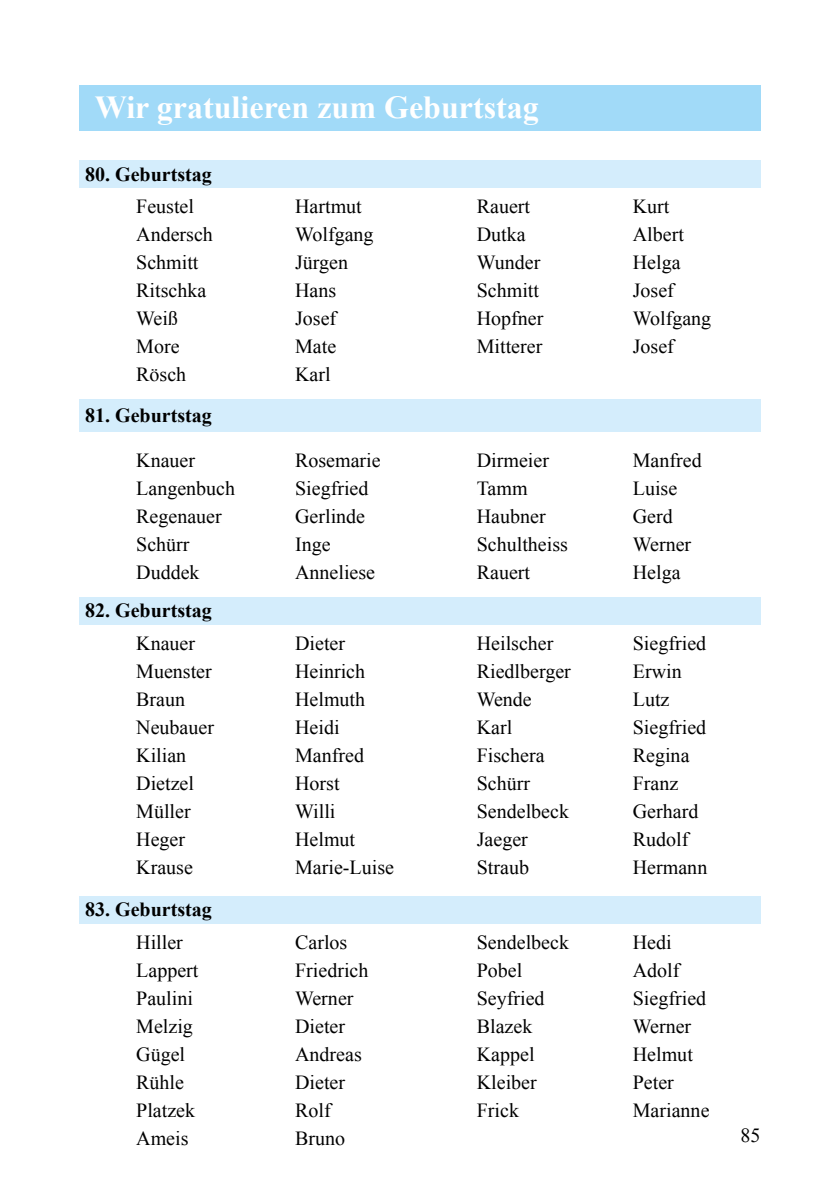
<style>
.page{position:relative;width:840px;height:1191px;background:#fff}
.page>*{position:absolute;margin:0;border:0;box-sizing:border-box;transform-origin:0 0}
.t1{font:700 32px "Times New Roman";color:#fff}
.t2{font:20px "Times New Roman";color:#000}
.t3{font:700 20px "Times New Roman";color:#000}
</style>
<div class="page">
<div style="left:79px;top:160px;width:681px;height:28px;background:#d4edfc"></div>
<div style="left:79px;top:85px;width:681px;height:45px;background:#a1daf8"></div>
<div style="left:79px;top:399px;width:681px;height:32px;background:#d4edfc"></div>
<div style="left:79px;top:597px;width:681px;height:27px;background:#d4edfc"></div>
<div style="left:79px;top:896px;width:681px;height:27px;background:#d4edfc"></div>
<h1 class="t1" style="left:95px;top:85px;width:445px">Wir gratulieren zum Geburtstag</h1>
<p class="t3" style="left:85px;top:160px;width:128px">80. Geburtstag</p>
<p class="t2" style="left:136px;top:193px;width:59px">Feustel</p>
<p class="t2" style="left:295px;top:193px;width:68px">Hartmut</p>
<p class="t2" style="left:476px;top:193px;width:55px">Rauert</p>
<p class="t2" style="left:632px;top:193px;width:38px">Kurt</p>
<p class="t2" style="left:136px;top:221px;width:78px">Andersch</p>
<p class="t2" style="left:295px;top:221px;width:80px">Wolfgang</p>
<p class="t2" style="left:476px;top:221px;width:50px">Dutka</p>
<p class="t2" style="left:632px;top:221px;width:53px">Albert</p>
<p class="t2" style="left:136px;top:249px;width:64px">Schmitt</p>
<p class="t2" style="left:295px;top:249px;width:54px">Jürgen</p>
<p class="t2" style="left:476px;top:249px;width:65px">Wunder</p>
<p class="t2" style="left:632px;top:249px;width:49px">Helga</p>
<p class="t2" style="left:136px;top:277px;width:71px">Ritschka</p>
<p class="t2" style="left:295px;top:277px;width:43px">Hans</p>
<p class="t2" style="left:476px;top:277px;width:64px">Schmitt</p>
<p class="t2" style="left:632px;top:277px;width:43px">Josef</p>
<p class="t2" style="left:136px;top:305px;width:43px">Weiß</p>
<p class="t2" style="left:295px;top:305px;width:43px">Josef</p>
<p class="t2" style="left:476px;top:305px;width:68px">Hopfner</p>
<p class="t2" style="left:632px;top:305px;width:80px">Wolfgang</p>
<p class="t2" style="left:136px;top:333px;width:45px">More</p>
<p class="t2" style="left:295px;top:333px;width:43px">Mate</p>
<p class="t2" style="left:476px;top:333px;width:67px">Mitterer</p>
<p class="t2" style="left:632px;top:333px;width:43px">Josef</p>
<p class="t2" style="left:136px;top:361px;width:51px">Rösch</p>
<p class="t2" style="left:295px;top:361px;width:37px">Karl</p>
<p class="t3" style="left:85px;top:402px;width:128px">81. Geburtstag</p>
<p class="t2" style="left:136px;top:447px;width:60px">Knauer</p>
<p class="t2" style="left:295px;top:447px;width:87px">Rosemarie</p>
<p class="t2" style="left:476px;top:447px;width:74px">Dirmeier</p>
<p class="t2" style="left:632px;top:447px;width:70px">Manfred</p>
<p class="t2" style="left:136px;top:475px;width:100px">Langenbuch</p>
<p class="t2" style="left:295px;top:475px;width:75px">Siegfried</p>
<p class="t2" style="left:476px;top:475px;width:52px">Tamm</p>
<p class="t2" style="left:632px;top:475px;width:46px">Luise</p>
<p class="t2" style="left:136px;top:503px;width:87px">Regenauer</p>
<p class="t2" style="left:295px;top:503px;width:71px">Gerlinde</p>
<p class="t2" style="left:476px;top:503px;width:70px">Haubner</p>
<p class="t2" style="left:632px;top:503px;width:41px">Gerd</p>
<p class="t2" style="left:136px;top:531px;width:55px">Schürr</p>
<p class="t2" style="left:295px;top:531px;width:37px">Inge</p>
<p class="t2" style="left:476px;top:531px;width:93px">Schultheiss</p>
<p class="t2" style="left:632px;top:531px;width:60px">Werner</p>
<p class="t2" style="left:136px;top:559px;width:65px">Duddek</p>
<p class="t2" style="left:295px;top:559px;width:81px">Anneliese</p>
<p class="t2" style="left:476px;top:559px;width:55px">Rauert</p>
<p class="t2" style="left:632px;top:559px;width:49px">Helga</p>
<p class="t3" style="left:85px;top:597px;width:128px">82. Geburtstag</p>
<p class="t2" style="left:136px;top:629px;width:60px">Knauer</p>
<p class="t2" style="left:295px;top:629px;width:51px">Dieter</p>
<p class="t2" style="left:476px;top:629px;width:78px">Heilscher</p>
<p class="t2" style="left:632px;top:629px;width:75px">Siegfried</p>
<p class="t2" style="left:136px;top:657px;width:77px">Muenster</p>
<p class="t2" style="left:295px;top:657px;width:71px">Heinrich</p>
<p class="t2" style="left:476px;top:657px;width:96px">Riedlberger</p>
<p class="t2" style="left:632px;top:657px;width:50px">Erwin</p>
<p class="t2" style="left:136px;top:685px;width:50px">Braun</p>
<p class="t2" style="left:295px;top:685px;width:71px">Helmuth</p>
<p class="t2" style="left:476px;top:685px;width:57px">Wende</p>
<p class="t2" style="left:632px;top:685px;width:38px">Lutz</p>
<p class="t2" style="left:136px;top:713px;width:79px">Neubauer</p>
<p class="t2" style="left:295px;top:713px;width:46px">Heidi</p>
<p class="t2" style="left:476px;top:713px;width:37px">Karl</p>
<p class="t2" style="left:632px;top:713px;width:75px">Siegfried</p>
<p class="t2" style="left:136px;top:741px;width:51px">Kilian</p>
<p class="t2" style="left:295px;top:741px;width:70px">Manfred</p>
<p class="t2" style="left:476px;top:741px;width:69px">Fischera</p>
<p class="t2" style="left:632px;top:741px;width:58px">Regina</p>
<p class="t2" style="left:136px;top:769px;width:59px">Dietzel</p>
<p class="t2" style="left:295px;top:769px;width:46px">Horst</p>
<p class="t2" style="left:476px;top:769px;width:55px">Schürr</p>
<p class="t2" style="left:632px;top:769px;width:47px">Franz</p>
<p class="t2" style="left:136px;top:797px;width:56px">Müller</p>
<p class="t2" style="left:295px;top:797px;width:42px">Willi</p>
<p class="t2" style="left:476px;top:797px;width:94px">Sendelbeck</p>
<p class="t2" style="left:632px;top:797px;width:67px">Gerhard</p>
<p class="t2" style="left:136px;top:825px;width:50px">Heger</p>
<p class="t2" style="left:295px;top:825px;width:62px">Helmut</p>
<p class="t2" style="left:476px;top:825px;width:53px">Jaeger</p>
<p class="t2" style="left:632px;top:825px;width:57px">Rudolf</p>
<p class="t2" style="left:136px;top:853px;width:58px">Krause</p>
<p class="t2" style="left:295px;top:853px;width:100px">Marie-Luise</p>
<p class="t2" style="left:476px;top:853px;width:54px">Straub</p>
<p class="t2" style="left:632px;top:853px;width:76px">Hermann</p>
<p class="t3" style="left:85px;top:895px;width:128px">83. Geburtstag</p>
<p class="t2" style="left:136px;top:928px;width:48px">Hiller</p>
<p class="t2" style="left:295px;top:928px;width:54px">Carlos</p>
<p class="t2" style="left:476px;top:928px;width:94px">Sendelbeck</p>
<p class="t2" style="left:632px;top:928px;width:40px">Hedi</p>
<p class="t2" style="left:136px;top:956px;width:64px">Lappert</p>
<p class="t2" style="left:295px;top:956px;width:75px">Friedrich</p>
<p class="t2" style="left:476px;top:956px;width:47px">Pobel</p>
<p class="t2" style="left:632px;top:956px;width:48px">Adolf</p>
<p class="t2" style="left:136px;top:984px;width:58px">Paulini</p>
<p class="t2" style="left:295px;top:984px;width:60px">Werner</p>
<p class="t2" style="left:476px;top:984px;width:69px">Seyfried</p>
<p class="t2" style="left:632px;top:984px;width:75px">Siegfried</p>
<p class="t2" style="left:136px;top:1012px;width:58px">Melzig</p>
<p class="t2" style="left:295px;top:1012px;width:51px">Dieter</p>
<p class="t2" style="left:476px;top:1012px;width:57px">Blazek</p>
<p class="t2" style="left:632px;top:1012px;width:60px">Werner</p>
<p class="t2" style="left:136px;top:1040px;width:50px">Gügel</p>
<p class="t2" style="left:295px;top:1040px;width:68px">Andreas</p>
<p class="t2" style="left:476px;top:1040px;width:59px">Kappel</p>
<p class="t2" style="left:632px;top:1040px;width:62px">Helmut</p>
<p class="t2" style="left:136px;top:1068px;width:49px">Rühle</p>
<p class="t2" style="left:295px;top:1068px;width:51px">Dieter</p>
<p class="t2" style="left:476px;top:1068px;width:61px">Kleiber</p>
<p class="t2" style="left:632px;top:1068px;width:43px">Peter</p>
<p class="t2" style="left:136px;top:1096px;width:60px">Platzek</p>
<p class="t2" style="left:295px;top:1096px;width:37px">Rolf</p>
<p class="t2" style="left:476px;top:1096px;width:44px">Frick</p>
<p class="t2" style="left:632px;top:1096px;width:78px">Marianne</p>
<p class="t2" style="left:136px;top:1124px;width:54px">Ameis</p>
<p class="t2" style="left:295px;top:1124px;width:51px">Bruno</p>
<p class="t2" style="left:740px;top:1122px;width:21px">85</p>
</div>
